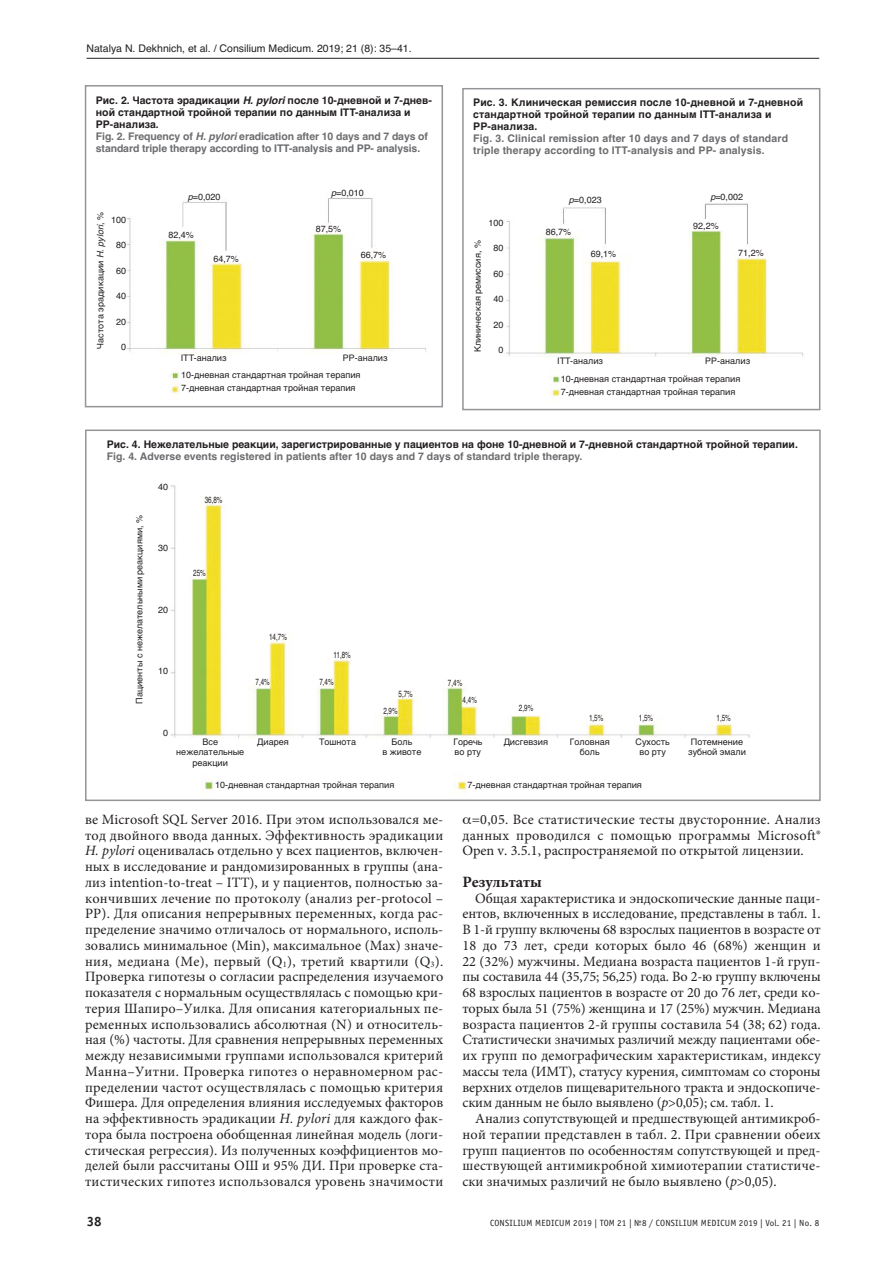
<style>
.page{position:relative;width:893px;height:1263px;background:#fff}
.page>*{position:absolute;margin:0;border:0;box-sizing:border-box;transform-origin:0 0}
.t1{font:700 15.75px "Minion Pro";color:#231f20}
.t2{font:14.25px/15.8px "Minion Pro";color:#231f20;text-align:justify}
.t3{font:700 13.5px "Officina Sans C";color:#231f20}
.t4{font:700 10.5px/12px "Helvetica";color:#6c6d70}
.t5{font:700 10.5px/12px "Helvetica";color:#231f20}
.t6{font:10.5px "Helvetica";color:#231f20}
.t7{font:9px/10.5px "Helvetica";color:#231f20;text-align:center}
.t8{font:9px "Officina Sans C";letter-spacing:.025em;color:#231f20}
.t9{font:9px "Helvetica";color:#231f20;scale:.7 1}
.s1{color:#231f20}
.s2{font-style:italic;color:#231f20}
.s3{font-style:italic}
</style>
<div class="page">
<hr style="left:87px;top:58px;width:732px;height:1px;background:#231f20">
<div style="left:462px;top:88px;width:358px;height:322px;border:2px solid #939598"></div>
<img style="left:506px;top:203px;width:297px;height:195px">
<div style="left:85px;top:85px;width:358px;height:322px;border:2px solid #939598"></div>
<img style="left:126px;top:198px;width:300px;height:198px">
<div style="left:85px;top:429px;width:736px;height:372px;border:2px solid #939598"></div>
<img style="left:170px;top:485px;width:580px;height:310px">
<p class="t6" style="left:87px;top:43px;width:327px">Natalya N. Dekhnich, et al. / Consilium Medicum. 2019; 21 (8): 35–41.</p>
<p class="t4" style="left:96px;top:94px;width:337px"><span class="s1">Рис. 2. Частота эрадикации</span> <span class="s2">H. pylori</span> <span class="s1">после 10-дневной и 7-днев&shy;ной стандартной тройной терапии по данным ITT-анализа и PP-анализа.<br></span>Fig. 2. Frequency of <span class="s3">H. pylori</span> eradication after 10 days and 7 days of standard triple therapy according to ITT-analysis and PP- analysis.</p>
<p class="t5" style="left:473px;top:97px;width:331px">Рис. 3. Клиническая ремиссия после 10-дневной и 7-дневной стандартной тройной терапии по данным ITT-анализа и<br>PP-анализа.</p>
<p class="t4" style="left:473px;top:133px;width:316px">Fig. 3. Clinical remission after 10 days and 7 days of standard triple therapy according to ITT-analysis and PP- analysis.</p>
<p class="t7" style="left:95px;top:349px;width:138px;rotate:-90deg">Частота эрадикации <span class="s3">H. pylori</span>, %</p>
<p class="t7" style="left:111px;top:214px;width:17px">100</p>
<p class="t7" style="left:116px;top:240px;width:12px">80</p>
<p class="t7" style="left:116px;top:265px;width:12px">60</p>
<p class="t7" style="left:116px;top:291px;width:12px">40</p>
<p class="t7" style="left:116px;top:316px;width:12px">20</p>
<p class="t7" style="left:121px;top:342px;width:7px">0</p>
<p class="t7" style="left:188px;top:191px;width:34px"><span class="s3">p</span>=0,020</p>
<p class="t7" style="left:331px;top:187px;width:34px"><span class="s3">p</span>=0,010</p>
<p class="t7" style="left:168px;top:229px;width:27px">82,4%</p>
<p class="t7" style="left:316px;top:224px;width:27px">87,5%</p>
<p class="t7" style="left:213px;top:253px;width:27px">64,7%</p>
<p class="t7" style="left:361px;top:250px;width:27px">66,7%</p>
<p class="t7" style="left:181px;top:350px;width:208px;line-height:16.5px;text-align:left;text-indent:162px">РР-анализ<br>10-дневная стандартная тройная терапия</p>
<p class="t7" style="left:181px;top:383px;width:176px">7-дневная стандартная тройная терапия</p>
<p class="t7" style="left:181px;top:353px;width:47px">ITT-анализ</p>
<p class="t7" style="left:488px;top:217px;width:17px">100</p>
<p class="t7" style="left:493px;top:243px;width:12px">80</p>
<p class="t7" style="left:493px;top:268px;width:12px">60</p>
<p class="t7" style="left:493px;top:294px;width:12px">40</p>
<p class="t7" style="left:493px;top:319px;width:12px">20</p>
<p class="t7" style="left:498px;top:345px;width:7px">0</p>
<p class="t7" style="left:472px;top:352px;width:114px;rotate:-90deg">Клиническая ремиссия, %</p>
<p class="t7" style="left:569px;top:195px;width:34px"><span class="s3">p</span>=0,023</p>
<p class="t7" style="left:710px;top:192px;width:34px"><span class="s3">p</span>=0,002</p>
<p class="t7" style="left:546px;top:226px;width:27px">86,7%</p>
<p class="t7" style="left:591px;top:249px;width:27px">69,1%</p>
<p class="t7" style="left:693px;top:220px;width:27px">92,2%</p>
<p class="t7" style="left:738px;top:247px;width:27px">71,2%</p>
<p class="t7" style="left:561px;top:353px;width:191px;line-height:17.4px;text-align:left;text-indent:144px">РР-анализ<br>10-дневная стандартная тройная терапия</p>
<p class="t7" style="left:561px;top:387px;width:176px">7-дневная стандартная тройная терапия</p>
<p class="t7" style="left:557px;top:356px;width:47px">ITT-анализ</p>
<p class="t5" style="left:107px;top:438px;width:692px">Рис. 4. Нежелательные реакции, зарегистрированные у пациентов на фоне 10-дневной и 7-дневной стандартной тройной терапии.</p>
<p class="t4" style="left:107px;top:450px;width:477px">Fig. 4. Adverse events registered in patients after 10 days and 7 days of standard triple therapy.</p>
<p class="t7" style="left:158px;top:481px;width:12px">40</p>
<p class="t7" style="left:134px;top:704px;width:190px;rotate:-90deg">Пациенты с нежелательными реакциями, %</p>
<p class="t9" style="left:205px;top:494px;width:27px">36,8%</p>
<p class="t7" style="left:158px;top:543px;width:12px">30</p>
<p class="t9" style="left:193px;top:567px;width:20px">25%</p>
<p class="t7" style="left:158px;top:604px;width:12px">20</p>
<p class="t7" style="left:158px;top:666px;width:12px">10</p>
<p class="t7" style="left:163px;top:727px;width:7px">0</p>
<p class="t9" style="left:269px;top:631px;width:27px">14,7%</p>
<p class="t9" style="left:256px;top:677px;width:22px">7,4%</p>
<p class="t9" style="left:333px;top:650px;width:26px">11,8%</p>
<p class="t9" style="left:319px;top:677px;width:22px">7,4%</p>
<p class="t9" style="left:399px;top:688px;width:22px">5,7%</p>
<p class="t9" style="left:383px;top:706px;width:22px">2,9%</p>
<p class="t9" style="left:448px;top:678px;width:22px">7,4%</p>
<p class="t9" style="left:463px;top:695px;width:22px">4,4%</p>
<p class="t9" style="left:519px;top:703px;width:22px">2,9%</p>
<p class="t9" style="left:589px;top:713px;width:22px">1,5%</p>
<p class="t9" style="left:639px;top:713px;width:22px">1,5%</p>
<p class="t9" style="left:716px;top:713px;width:22px">1,5%</p>
<p class="t7" style="left:176px;top:736px;width:69px">Все нежелательные реакции</p>
<p class="t7" style="left:257px;top:736px;width:33px">Диарея</p>
<p class="t7" style="left:319px;top:736px;width:39px">Тошнота</p>
<p class="t7" style="left:382px;top:736px;width:41px">Боль<br>в животе</p>
<p class="t7" style="left:453px;top:736px;width:31px;text-align:left">Горечь во рту</p>
<p class="t7" style="left:504px;top:736px;width:46px">Дисгевзия</p>
<p class="t7" style="left:570px;top:736px;width:41px">Головная боль</p>
<p class="t7" style="left:636px;top:736px;width:36px">Сухость во рту</p>
<p class="t7" style="left:688px;top:736px;width:59px">Потемнение зубной эмали</p>
<p class="t7" style="left:215px;top:780px;width:181px">10-дневная стандартная тройная терапия</p>
<p class="t7" style="left:467px;top:780px;width:176px">7-дневная стандартная тройная терапия</p>
<p class="t2" style="left:85px;top:813px;width:360px">ве Microsoft SQL Server 2016. При этом использовался ме&shy;тод двойного ввода данных. Эффективность эрадикации <span class="s3">H. pylori</span> оценивалась отдельно у всех пациентов, включен&shy;ных в исследование и рандомизированных в группы (ана&shy;лиз intention-to-treat – ITT), и у пациентов, полностью за&shy;кончивших лечение по протоколу (анализ per-protocol – PP). Для описания непрерывных переменных, когда рас&shy;пределение значимо отличалось от нормального, исполь&shy;зовались минимальное (Min), максимальное (Max) значе&shy;ния, медиана (Me), первый (Q<sub>1</sub>), третий квартили (Q<sub>3</sub>).<br>Проверка гипотезы о согласии распределения изучаемого показателя с нормальным осуществлялась с помощью кри&shy;терия Шапиро–Уилка. Для описания категориальных пе&shy;ременных использовались абсолютная (N) и относитель&shy;ная (%) частоты. Для сравнения непрерывных переменных между независимыми группами использовался критерий Манна–Уитни. Проверка гипотез о неравномерном рас&shy;пределении частот осуществлялась с помощью критерия Фишера. Для определения влияния исследуемых факторов на эффективность эрадикации <span class="s3">H. pylori</span> для каждого фак&shy;тора была построена обобщенная линейная модель (логи&shy;стическая регрессия). Из полученных коэффициентов мо&shy;делей были рассчитаны OШ и 95% ДИ. При проверке ста&shy;тистических гипотез использовался уровень значимости</p>
<p class="t2" style="left:462px;top:813px;width:360px;text-indent:9px">=0,05. Все статистические тесты двусторонние. Анализ данных проводился с помощью программы Microsoft® Open v. 3.5.1, распространяемой по открытой лицензии.</p>
<p class="t1" style="left:462px;top:876px;width:81px">Результаты</p>
<p class="t2" style="left:462px;top:891px;width:360px;text-indent:13px">Общая характеристика и эндоскопические данные паци&shy;ентов, включенных в исследование, представлены в табл. 1.<br>В 1-й группу включены 68 взрослых пациентов в возрасте от 18 до 73 лет, среди которых было 46 (68%) женщин и 22 (32%) мужчины. Медиана возраста пациентов 1-й груп&shy;пы составила 44 (35,75; 56,25) года. Во 2-ю группу включены 68 взрослых пациентов в возрасте от 20 до 76 лет, среди ко&shy;торых была 51 (75%) женщина и 17 (25%) мужчин. Медиана возраста пациентов 2-й группы составила 54 (38; 62) года.<br>Статистически значимых различий между пациентами обе&shy;их групп по демографическим характеристикам, индексу массы тела (ИМТ), статусу курения, симптомам со стороны верхних отделов пищеварительного тракта и эндоскопиче&shy;ским данным не было выявлено (<span class="s3">р</span>&gt;0,05); см. табл. 1.</p>
<p class="t2" style="left:462px;top:1112px;width:360px;text-indent:13px">Анализ сопутствующей и предшествующей антимикроб&shy;ной терапии представлен в табл. 2. При сравнении обеих групп пациентов по особенностям сопутствующей и пред&shy;шествующей антимикробной химиотерапии статистиче&shy;ски значимых различий не было выявлено (<span class="s3">р</span>&gt;0,05).</p>
<p class="t3" style="left:87px;top:1214px;width:17px">38</p>
<p class="t8" style="left:490px;top:1218px;width:331px">CONSILIUM MEDICUM 2019 | ТОМ 21 | №8 / CONSILIUM MEDICUM 2019 | Vol. 21 | No. 8</p>
</div>
